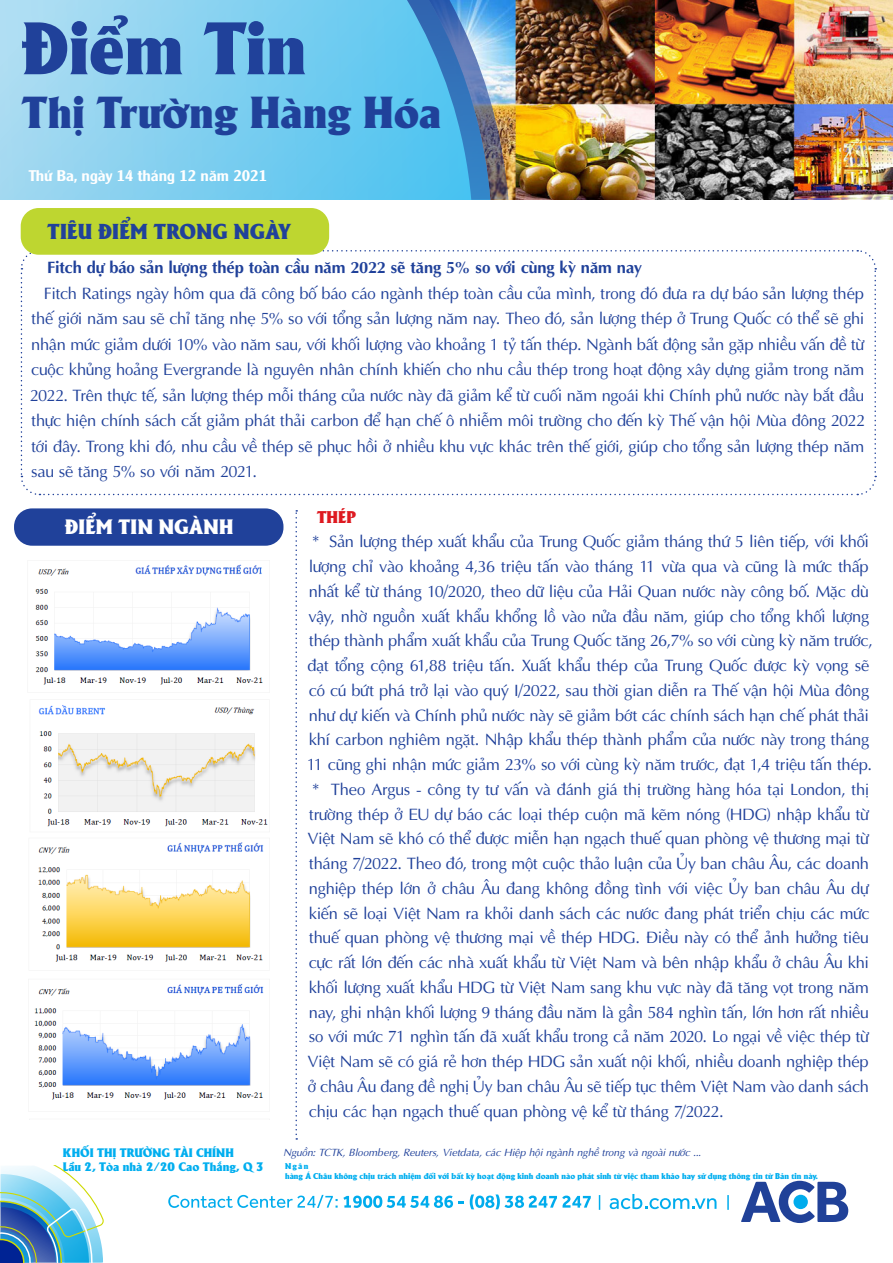
<style>
.page{position:relative;width:893px;height:1263px;background:#fff}
.page>*{position:absolute;margin:0;border:0;box-sizing:border-box;transform-origin:0 0}
.t1{font:72px "UTM Alberta Heavy";color:#20419a}
.t2{font:43.5px "UTM Alberta Heavy";color:#20419a}
.t3{font:21px "UTM Alberta Heavy";letter-spacing:.005em;color:#20419a}
.t4{font:20.25px "UTM Alberta Heavy";letter-spacing:.015em;color:#fff}
.t5{font:16.5px/25.5px "UTM Aptima";letter-spacing:-.02em;color:#20419a;text-align:justify}
.t6{font:700 16.5px "UTM Aptima";letter-spacing:-.01em;color:#20419a}
.t7{font:16.5px "UTM Alberta Heavy";color:#de1a21}
.t8{font:15px "UTM Alexander";color:#fff}
.t9{font:12px/14.4px "UTM Alberta Heavy";color:#00aeef}
.t10{font:italic 10.5px "UTM Aptima";letter-spacing:-.01em;color:#20419a}
.t11{font:8.25px/9.9px "UTM Alberta Heavy";color:#00aeef}
</style>
<div class="page">
<svg style="left:0;top:1165px;width:104px;height:98px"></svg>
<svg style="left:741px;top:1181px;width:107px;height:42px"></svg>
<svg style="left:599px;top:1195px;width:1px;height:15px"></svg>
<svg style="left:727px;top:1195px;width:2px;height:15px"></svg>
<svg style="left:168px;top:1195px;width:296px;height:13px"></svg>
<svg style="left:470px;top:1194px;width:121px;height:15px"></svg>
<svg style="left:610px;top:1194px;width:106px;height:15px"></svg>
<img style="left:522px;top:0;width:371px;height:200px">
<svg style="left:20px;top:249px;width:857px;height:247px"></svg>
<div style="left:14px;top:508px;width:269px;height:38px;background:#20419a;border-radius:18px"></div>
<img style="left:508px;top:0;width:14px;height:200px">
<svg style="left:0;top:0;width:407px;height:200px;background:#83d0f0"></svg>
<img style="left:407px;top:0;width:101px;height:200px">
<svg style="left:295px;top:510px;width:2px;height:630px"></svg>
<div style="left:21px;top:208px;width:308px;height:47px;background:#bed630;border-radius:18px"></div>
<img style="left:34px;top:560px;width:236px;height:540px">
<h1 class="t1" style="left:22px;top:-5px;width:286px">Điểm Tin</h1>
<h2 class="t2" style="left:22px;top:80px;width:421px">Thị Trường Hàng Hóa</h2>
<p class="t8" style="left:29px;top:164px;width:240px">Thứ Ba, ngày 14 tháng 12 năm 2021</p>
<p class="t3" style="left:47px;top:216px;width:245px">TIÊU ĐIỂM TRONG NGÀY</p>
<p class="t6" style="left:47px;top:255px;width:596px">Fitch dự báo sản lượng thép toàn cầu năm 2022 sẽ tăng 5% so với cùng kỳ năm nay</p>
<p class="t5" style="left:30px;top:279px;width:837px;text-indent:14px">Fitch Ratings ngày hôm qua đã công bố báo cáo ngành thép toàn cầu của mình, trong đó đưa ra dự báo sản lượng thép thế giới năm sau sẽ chỉ tăng nhẹ 5% so với tổng sản lượng năm nay. Theo đó, sản lượng thép ở Trung Quốc có thể sẽ ghi nhận mức giảm dưới 10% vào năm sau, với khối lượng vào khoảng 1 tỷ tấn thép. Ngành bất động sản gặp nhiều vấn đề từ cuộc khủng hoảng Evergrande là nguyên nhân chính khiến cho nhu cầu thép trong hoạt động xây dựng giảm trong năm 2022. Trên thực tế, sản lượng thép mỗi tháng của nước này đã giảm kể từ cuối năm ngoái khi Chính phủ nước này bắt đầu thực hiện chính sách cắt giảm phát thải carbon để hạn chế ô nhiễm môi trường cho đến kỳ Thế vận hội Mùa đông 2022 tới đây. Trong khi đó, nhu cầu về thép sẽ phục hồi ở nhiều khu vực khác trên thế giới, giúp cho tổng sản lượng thép năm sau sẽ tăng 5% so với năm 2021.</p>
<p class="t4" style="left:65px;top:512px;width:170px">ĐIỂM TIN NGÀNH</p>
<p class="t9" style="left:63px;top:1144px;width:202px">KHỐI THỊ TRƯỜNG TÀI CHÍNH<br>Lầu 2, Tòa nhà 2/20 Cao Thắng, Q 3</p>
<p class="t7" style="left:317px;top:504px;width:40px">THÉP</p>
<p class="t5" style="left:312px;top:528px;width:559px">* Sản lượng thép xuất khẩu của Trung Quốc giảm tháng thứ 5 liên tiếp, với khối</p>
<p class="t5" style="left:309px;top:553px;width:562px">lượng chỉ vào khoảng 4,36 triệu tấn vào tháng 11 vừa qua và cũng là mức thấp</p>
<p class="t5" style="left:309px;top:577px;width:561px">nhất kể từ tháng 10/2020, theo dữ liệu của Hải Quan nước này công bố. Mặc dù</p>
<p class="t5" style="left:308px;top:602px;width:563px">vậy, nhờ nguồn xuất khẩu khổng lồ vào nửa đầu năm, giúp cho tổng khối lượng</p>
<p class="t5" style="left:309px;top:627px;width:565px">thép thành phẩm xuất khẩu của Trung Quốc tăng 26,7% so với cùng kỳ năm trước,</p>
<p class="t5" style="left:308px;top:652px;width:563px">đạt tổng cộng 61,88 triệu tấn. Xuất khẩu thép của Trung Quốc được kỳ vọng sẽ</p>
<p class="t5" style="left:309px;top:676px;width:562px">có cú bứt phá trở lại vào quý I/2022, sau thời gian diễn ra Thế vận hội Mùa đông</p>
<p class="t5" style="left:309px;top:701px;width:562px">như dự kiến và Chính phủ nước này sẽ giảm bớt các chính sách hạn chế phát thải</p>
<p class="t5" style="left:309px;top:726px;width:562px">khí carbon nghiêm ngặt. Nhập khẩu thép thành phẩm của nước này trong tháng</p>
<p class="t5" style="left:307px;top:751px;width:567px">11 cũng ghi nhận mức giảm 23% so với cùng kỳ năm trước, đạt 1,4 triệu tấn thép.</p>
<p class="t5" style="left:312px;top:775px;width:559px">* Theo Argus - công ty tư vấn và đánh giá thị trường hàng hóa tại London, thị</p>
<p class="t5" style="left:309px;top:800px;width:561px">trường thép ở EU dự báo các loại thép cuộn mã kẽm nóng (HDG) nhập khẩu từ</p>
<p class="t5" style="left:308px;top:825px;width:563px">Việt Nam sẽ khó có thể được miễn hạn ngạch thuế quan phòng vệ thương mại từ</p>
<p class="t5" style="left:309px;top:850px;width:562px">tháng 7/2022. Theo đó, trong một cuộc thảo luận của Ủy ban châu Âu, các doanh</p>
<p class="t5" style="left:309px;top:874px;width:561px">nghiệp thép lớn ở châu Âu đang không đồng tình với việc Ủy ban châu Âu dự</p>
<p class="t5" style="left:309px;top:899px;width:563px">kiến sẽ loại Việt Nam ra khỏi danh sách các nước đang phát triển chịu các mức</p>
<p class="t5" style="left:309px;top:924px;width:561px">thuế quan phòng vệ thương mại về thép HDG. Điều này có thể ảnh hưởng tiêu</p>
<p class="t5" style="left:309px;top:949px;width:562px">cực rất lớn đến các nhà xuất khẩu từ Việt Nam và bên nhập khẩu ở châu Âu khi</p>
<p class="t5" style="left:309px;top:973px;width:562px">khối lượng xuất khẩu HDG từ Việt Nam sang khu vực này đã tăng vọt trong năm</p>
<p class="t5" style="left:309px;top:998px;width:561px">nay, ghi nhận khối lượng 9 tháng đầu năm là gần 584 nghìn tấn, lớn hơn rất nhiều</p>
<p class="t5" style="left:309px;top:1023px;width:561px">so với mức 71 nghìn tấn đã xuất khẩu trong cả năm 2020. Lo ngại về việc thép từ</p>
<p class="t5" style="left:308px;top:1048px;width:563px">Việt Nam sẽ có giá rẻ hơn thép HDG sản xuất nội khối, nhiều doanh nghiệp thép</p>
<p class="t5" style="left:308px;top:1072px;width:563px">ở châu Âu đang đề nghị Ủy ban châu Âu sẽ tiếp tục thêm Việt Nam vào danh sách</p>
<p class="t5" style="left:309px;top:1097px;width:416px">chịu các hạn ngạch thuế quan phòng vệ kể từ tháng 7/2022.</p>
<p class="t10" style="left:283px;top:1144px;width:420px">Nguồn: TCTK, Bloomberg, Reuters, Vietdata, các Hiệp hội ngành nghề trong và ngoài nước ...</p>
<p class="t11" style="left:285px;top:1160px;width:534px">Ngân<br>hàng Á Châu không chịu trách nhiệm đối với bất kỳ hoạt động kinh doanh nào phát sinh từ việc tham khảo hay sử dụng thông tin từ Bản tin này.</p>
</div>
